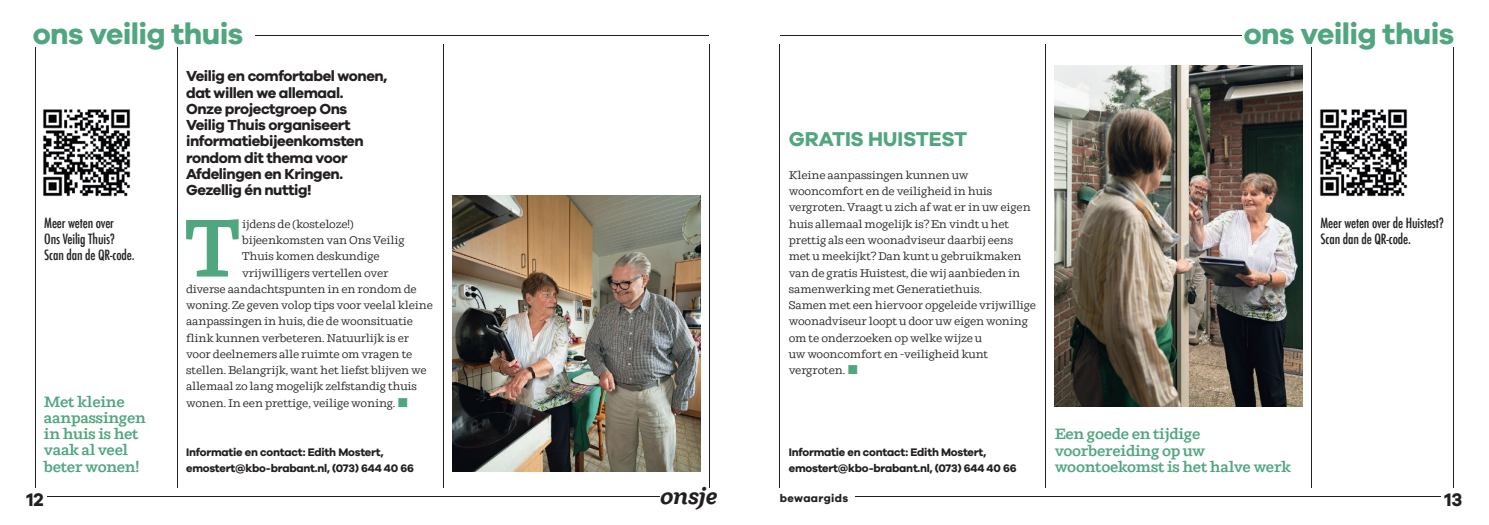
<style>
.page{position:relative;width:1489px;height:525px;background:#fff}
.page>*{position:absolute;margin:0;border:0;box-sizing:border-box;transform-origin:0 0}
.t1{font:600 81.88px "Ulises";color:#50a67e}
.t2{font:700 30px "Galano Grotesque";letter-spacing:-.02em;color:#50a67e}
.t3{font:italic 700 22.62px "Ulises";letter-spacing:-.02em;color:#231f20}
.t4{font:700 20.62px "Galano Grotesque";letter-spacing:-.01em;color:#50a67e}
.t5{font:700 18.75px "Galano Grotesque";color:#231f20}
.t6{font:700 15px/16.2px "Galano Grotesque";letter-spacing:-.03em;color:#231f20}
.t7{font:600 15px/16.2px "Ulises";letter-spacing:-.02em;color:#50a67e}
.t8{font:500 condensed 13.75px/16.2px "Futura";letter-spacing:-.01em;color:#231f20}
.t9{font:11.25px/16.2px "Ulises";letter-spacing:-.02em;color:#231f20}
.t10{font:700 11.25px/16.2px "Galano Grotesque";letter-spacing:-.02em;color:#231f20}
.t11{font:700 11.25px "Galano Grotesque";letter-spacing:.03em;color:#231f20}
.s1{font-family:"Circular Std";font-size:12.5px;color:#50a67e}
</style>
<div class="page">
<hr style="left:1453px;top:44px;width:1px;height:443px;background:#231f20">
<hr style="left:1311px;top:44px;width:1px;height:443px;background:#231f20">
<hr style="left:1045px;top:44px;width:1px;height:444px;background:#231f20">
<hr style="left:779px;top:44px;width:1px;height:444px;background:#231f20">
<hr style="left:780px;top:496px;width:673px;height:1px;background:#231f20">
<hr style="left:780px;top:35px;width:673px;height:1px;background:#231f20">
<div style="left:1440px;top:488px;width:22px;height:11px;background:#fff"></div>
<div style="left:780px;top:491px;width:74px;height:7px;background:#fff"></div>
<hr style="left:35px;top:44px;width:1px;height:443px;background:#231f20">
<hr style="left:177px;top:44px;width:1px;height:443px;background:#231f20">
<hr style="left:443px;top:44px;width:1px;height:443px;background:#231f20">
<hr style="left:708px;top:44px;width:1px;height:443px;background:#231f20">
<hr style="left:35px;top:496px;width:674px;height:1px;background:#231f20">
<hr style="left:35px;top:35px;width:674px;height:1px;background:#231f20">
<div style="left:27px;top:488px;width:20px;height:11px;background:#fff"></div>
<div style="left:660px;top:494px;width:57px;height:6px;background:#fff"></div>
<div style="left:33px;top:28px;width:222px;height:19px;background:#fff"></div>
<img style="left:452px;top:195px;width:248px;height:276px">
<div style="left:1242px;top:28px;width:212px;height:19px;background:#fff"></div>
<img style="left:43px;top:109px;width:88px;height:88px">
<img style="left:1320px;top:109px;width:88px;height:88px">
<img style="left:1054px;top:65px;width:248px;height:341px">
<h2 class="t2" style="left:33px;top:15px;width:212px">ons veilig thuis</h2>
<h3 class="t6" style="left:186px;top:68px;width:203px">Veilig en comfortabel wonen, dat willen we allemaal.<br>Onze projectgroep Ons<br>Veilig Thuis organiseert informatiebijeenkomsten rondom dit thema voor<br>Afdelingen en Kringen.<br>Gezellig én nuttig!</h3>
<h1 class="t1" style="left:185px;top:199px;width:56px">T</h1>
<p class="t9" style="left:242px;top:216px;width:113px">ijdens de (kosteloze!)</p>
<h2 class="t2" style="left:1243px;top:15px;width:212px">ons veilig thuis</h2>
<h3 class="t4" style="left:788px;top:126px;width:180px">GRATIS HUISTEST</h3>
<p class="t9" style="left:788px;top:167px;width:249px">Kleine aanpassingen kunnen uw wooncomfort en de veiligheid in huis vergroten. Vraagt u zich af wat er in uw eigen huis allemaal mogelijk is? En vindt u het prettig als een woonadviseur daarbij eens met u meekijkt? Dan kunt u gebruikmaken van de gratis Huistest, die wij aanbieden in samenwerking met Generatiethuis.<br>Samen met een hiervoor opgeleide vrijwillige woonadviseur loopt u door uw eigen woning om te onderzoeken op welke wijze u<br>uw wooncomfort en -veiligheid kunt vergroten. <span class="s1">■</span></p>
<p class="t8" style="left:44px;top:214px;width:92px">Meer weten over<br>Ons Veilig Thuis?<br>Scan dan de QR-code.</p>
<p class="t8" style="left:1320px;top:214px;width:125px">Meer weten over de Huistest?<br>Scan dan de QR-code.</p>
<p class="t9" style="left:242px;top:232px;width:164px">bijeenkomsten van Ons Veilig</p>
<p class="t9" style="left:242px;top:248px;width:139px">Thuis komen deskundige</p>
<p class="t9" style="left:242px;top:264px;width:148px">vrijwilligers vertellen over</p>
<p class="t9" style="left:186px;top:281px;width:232px">diverse aandachtspunten in en rondom de</p>
<p class="t9" style="left:186px;top:297px;width:248px">woning. Ze geven volop tips voor veelal kleine</p>
<p class="t9" style="left:186px;top:313px;width:228px">aanpassingen in huis, die de woonsituatie</p>
<p class="t9" style="left:186px;top:329px;width:225px">flink kunnen verbeteren. Natuurlijk is er</p>
<p class="t9" style="left:186px;top:346px;width:228px">voor deelnemers alle ruimte om vragen te</p>
<p class="t9" style="left:186px;top:362px;width:242px">stellen. Belangrijk, want het liefst blijven we</p>
<p class="t9" style="left:186px;top:378px;width:232px">allemaal zo lang mogelijk zelfstandig thuis</p>
<p class="t9" style="left:186px;top:394px;width:224px">wonen. In een prettige, veilige woning. <span class="s1">■</span></p>
<p class="t10" style="left:186px;top:443px;width:229px">Informatie en contact: Edith Mostert, emostert@kbo-brabant.nl, (073) 644 40 66</p>
<h3 class="t7" style="left:44px;top:393px;width:104px">Met kleine aanpassingen in huis is het vaak al veel beter wonen!</h3>
<h3 class="t7" style="left:1054px;top:426px;width:238px">Een goede en tijdige voorbereiding op uw woontoekomst is het halve werk</h3>
<p class="t10" style="left:788px;top:443px;width:229px">Informatie en contact: Edith Mostert, emostert@kbo-brabant.nl, (073) 644 40 66</p>
<h3 class="t5" style="left:27px;top:487px;width:19px">12</h3>
<h3 class="t3" style="left:660px;top:482px;width:59px">onsje</h3>
<p class="t11" style="left:780px;top:490px;width:70px">bewaargids</p>
<h3 class="t5" style="left:1444px;top:487px;width:19px">13</h3>
</div>
